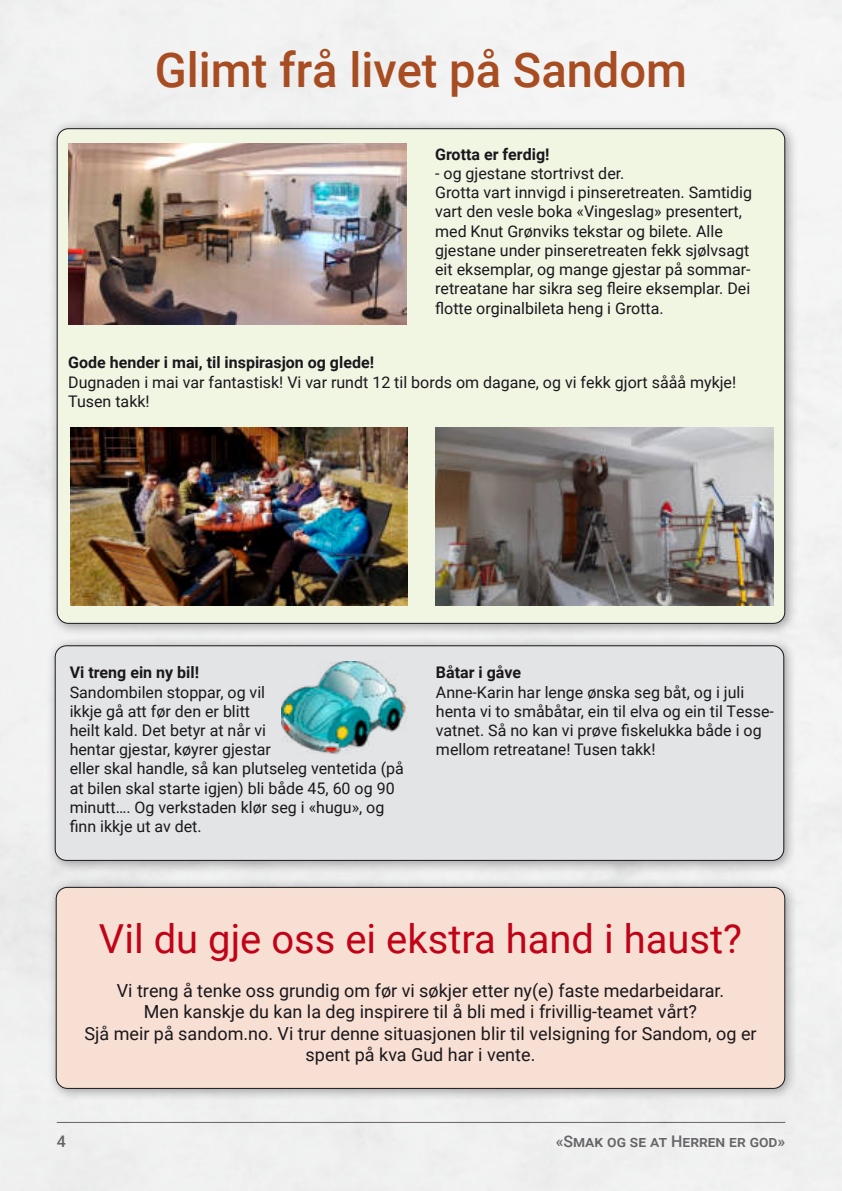
<style>
.page{position:relative;width:842px;height:1191px;background:#f1f1f2}
.page>*{position:absolute;margin:0;border:0;box-sizing:border-box;transform-origin:0 0}
.t1{font:500 48px "Roboto";color:#a84c21}
.t2{font:40px "Roboto";color:#c10318}
.t3{font:18px/21.6px "Roboto";color:#1a171c;text-align:center}
.t4{font:16px/19.2px "Roboto";color:#1a171c}
.t5{font:700 16px "Roboto";color:#1a171c}
.t6{font:500 16px "Roboto";color:#1a171c}
</style>
<div class="page">
<div style="left:46px;top:636px;width:751px;height:238px;background:#1a171c;opacity:.4"></div>
<div style="left:55px;top:646px;width:729px;height:214px;background:#e3e4e5;border-radius:11px"></div>
<div style="left:55px;top:645px;width:729px;height:216px;border:1px solid #1a171c;border-radius:11px"></div>
<div style="left:48px;top:119px;width:750px;height:518px;background:#1a171c;opacity:.4"></div>
<div style="left:57px;top:129px;width:728px;height:494px;background:#f1f6e3;border-radius:11px"></div>
<div style="left:47px;top:878px;width:751px;height:223px;background:#1a171c;opacity:.4"></div>
<div style="left:56px;top:887px;width:729px;height:201px;background:#f7dfd3;border-radius:11px"></div>
<div style="left:56px;top:887px;width:729px;height:202px;border:1px solid #1a171c;border-radius:11px"></div>
<img style="left:68px;top:143px;width:339px;height:181px">
<img style="left:70px;top:427px;width:338px;height:178px">
<img style="left:281px;top:661px;width:126px;height:93px">
<img style="left:435px;top:427px;width:339px;height:178px">
<h1 class="t1" style="left:155px;top:50px;width:534px">Glimt frå livet på Sandom</h1>
<p class="t5" style="left:435px;top:148px;width:116px">Grotta er ferdig!</p>
<p class="t4" style="left:435px;top:165px;width:318px">- og gjestane stortrivst der.<br>Grotta vart innvigd i pinseretreaten. Samtidig vart den vesle boka «Vingeslag» presentert, med Knut Grønviks tekstar og bilete. Alle gjestane under pinseretreaten fekk sjølvsagt eit eksemplar, og mange gjestar på sommar&shy;retreatane har sikra seg fleire eksemplar. Dei flotte orginalbileta heng i Grotta.</p>
<p class="t5" style="left:68px;top:356px;width:307px">Gode hender i mai, til inspirasjon og glede!</p>
<p class="t4" style="left:68px;top:373px;width:669px">Dugnaden i mai var fantastisk! Vi var rundt 12 til bords om dagane, og vi fekk gjort sååå mykje!<br>Tusen takk!</p>
<p class="t5" style="left:70px;top:666px;width:131px">Vi treng ein ny bil!</p>
<p class="t4" style="left:70px;top:683px;width:336px">Sandombilen stoppar, og vil<br>ikkje gå att før den er blitt<br>heilt kald. Det betyr at når vi<br>hentar gjestar, køyrer gjestar<br>eller skal handle, så kan plutseleg ventetida (på at bilen skal starte igjen) bli både 45, 60 og 90 minutt…. Og verkstaden klør seg i «hugu», og finn ikkje ut av det.</p>
<p class="t5" style="left:436px;top:666px;width:87px">Båtar i gåve</p>
<p class="t4" style="left:436px;top:683px;width:339px">Anne-Karin har lenge ønska seg båt, og i juli henta vi to småbåtar, ein til elva og ein til Tesse&shy;vatnet. Så no kan vi prøve fiskelukka både i og mellom retreatane! Tusen takk!</p>
<h2 class="t2" style="left:99px;top:921px;width:645px">Vil du gje oss ei ekstra hand i haust?</h2>
<p class="t3" style="left:84px;top:980px;width:674px">Vi treng å tenke oss grundig om før vi søkjer etter ny(e) faste medarbeidarar.<br>Men kanskje du kan la deg inspirere til å bli med i frivillig-teamet vårt?<br>Sjå meir på sandom.no. Vi trur denne situasjonen blir til velsigning for Sandom, og er spent på kva Gud har i vente.</p>
<p class="t6" style="left:57px;top:1134px;width:11px">4</p>
<p class="t6" style="left:556px;top:1131px;width:231px">«Smak og se at Herren er god»</p>
</div>
